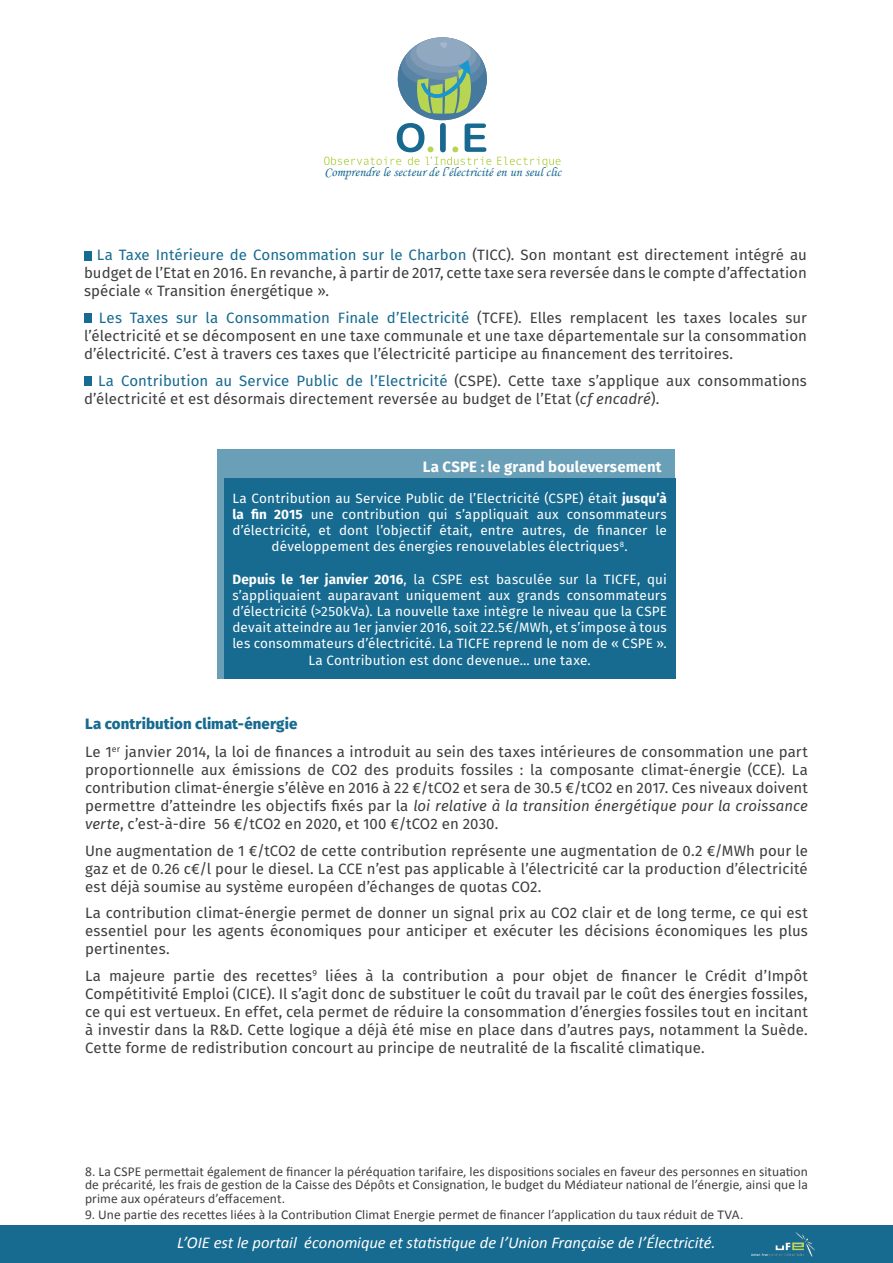
<style>
.page{position:relative;width:893px;height:1263px;background:#fff}
.page>*{position:absolute;margin:0;border:0;box-sizing:border-box;transform-origin:0 0}
.t1{font:italic 16.5px "Calibri";color:#fff}
.t2{font:15px/18px "Fira Sans";letter-spacing:.005em;color:#3e3e3f;text-align:justify}
.t3{font:700 15px "Fira Sans";letter-spacing:.005em;color:#fff}
.t4{font:13.5px/16.2px "Fira Sans";letter-spacing:.005em;color:#fff;text-align:center}
.t5{font:13.5px/13.5px "Calibri";letter-spacing:.005em;color:#3e3e3f;text-align:justify}
.t6{font:13.2px "Monotype Corsiva";letter-spacing:.005em;color:#176990}
.s1{color:#176a90}
.s2{font-style:italic}
.s3{font-weight:700}
.s4{font-weight:800;color:#176a90}
</style>
<div class="page">
<div style="left:0;top:1225px;width:893px;height:38px;background:#176a90"></div>
<img style="left:752px;top:1232px;width:62px;height:25px">
<svg style="left:497px;top:157px;width:64px;height:10px"></svg>
<svg style="left:324px;top:37px;width:167px;height:128px"></svg>
<div style="left:84px;top:251px;width:7px;height:9px;background:#176a90"></div>
<div style="left:84px;top:313px;width:7px;height:10px;background:#176a90"></div>
<div style="left:84px;top:376px;width:7px;height:9px;background:#176a90"></div>
<div style="left:218px;top:449px;width:457px;height:230px;background:#6a9fb8"></div>
<div style="left:224px;top:478px;width:451px;height:201px;background:#176a90"></div>
<p class="t6" style="left:324px;top:164px;width:238px">Comprendre le secteur de l’électricité en un seul clic</p>
<p class="t2" style="left:84px;top:246px;width:724px;text-indent:13px"><span class="s1">La Taxe Intérieure de Consommation sur le Charbon</span> (TICC). Son montant est directement intégré au budget de l’Etat en 2016. En revanche, à partir de 2017, cette taxe sera reversée dans le compte d’affectation spéciale « Transition énergétique ».</p>
<p class="t2" style="left:84px;top:308px;width:724px;text-indent:15px"><span class="s1">Les Taxes sur la Consommation Finale d’Electricité</span> (TCFE). Elles remplacent les taxes locales sur l’électricité et se décomposent en une taxe communale et une taxe départementale sur la consommation d’électricité. C’est à travers ces taxes que l’électricité participe au financement des territoires.</p>
<p class="t2" style="left:84px;top:371px;width:724px;text-indent:14px"><span class="s1">La Contribution au Service Public de l’Electricité</span> (CSPE). Cette taxe s’applique aux consommations d’électricité et est désormais directement reversée au budget de l’Etat (<span class="s2">cf encadré</span>).</p>
<p class="t3" style="left:423px;top:454px;width:240px">La CSPE : le grand bouleversement</p>
<p class="t4" style="left:232px;top:489px;width:436px">La Contribution au Service Public de l’Electricité (CSPE) était <span class="s3">jusqu’à la fin 2015</span> une contribution qui s’appliquait aux consommateurs d’électricité, et dont l’objectif était, entre autres, de financer le développement des énergies renouvelables électriques<sup>8</sup>.</p>
<p class="t4" style="left:232px;top:570px;width:436px"><span class="s3">Depuis le 1er janvier 2016</span>, la CSPE est basculée sur la TICFE, qui s’appliquaient auparavant uniquement aux grands consommateurs d’électricité (&gt;250kVa). La nouvelle taxe intègre le niveau que la CSPE devait atteindre au 1er janvier 2016, soit 22.5€/MWh, et s’impose à tous les consommateurs d’électricité. La TICFE reprend le nom de « CSPE ».<br>La Contribution est donc devenue… une taxe.</p>
<p class="t2" style="left:85px;top:710px;width:724px;line-height:28px"><span class="s4">La contribution climat-énergie<br></span>Le 1<sup>er</sup> janvier 2014, la loi de finances a introduit au sein des taxes intérieures de consommation une part</p>
<p class="t2" style="left:85px;top:761px;width:724px">proportionnelle aux émissions de CO2 des produits fossiles : la composante climat-énergie (CCE). La contribution climat-énergie s’élève en 2016 à 22 €/tCO2 et sera de 30.5 €/tCO2 en 2017. Ces niveaux doivent permettre d’atteindre les objectifs fixés par la <span class="s2">loi relative à la transition énergétique pour la croissance verte</span>, c’est-à-dire 56 €/tCO2 en 2020, et 100 €/tCO2 en 2030.</p>
<p class="t2" style="left:85px;top:841px;width:724px">Une augmentation de 1 €/tCO2 de cette contribution représente une augmentation de 0.2 €/MWh pour le gaz et de 0.26 c€/l pour le diesel. La CCE n’est pas applicable à l’électricité car la production d’électricité est déjà soumise au système européen d’échanges de quotas CO2.</p>
<p class="t2" style="left:85px;top:904px;width:724px">La contribution climat-énergie permet de donner un signal prix au CO2 clair et de long terme, ce qui est essentiel pour les agents économiques pour anticiper et exécuter les décisions économiques les plus pertinentes.</p>
<p class="t2" style="left:85px;top:966px;width:724px">La majeure partie des recettes<sup>9</sup> liées à la contribution a pour objet de financer le Crédit d’Impôt Compétitivité Emploi (CICE). Il s’agit donc de substituer le coût du travail par le coût des énergies fossiles, ce qui est vertueux. En effet, cela permet de réduire la consommation d’énergies fossiles tout en incitant à investir dans la R&amp;D. Cette logique a déjà été mise en place dans d’autres pays, notamment la Suède.<br>Cette forme de redistribution concourt au principe de neutralité de la fiscalité climatique.</p>
<p class="t5" style="left:85px;top:1164px;width:724px">8. La CSPE permettait également de financer la péréquation tarifaire, les dispositions sociales en faveur des personnes en situation de précarité, les frais de gestion de la Caisse des Dépôts et Consignation, le budget du Médiateur national de l’énergie, ainsi que la prime aux opérateurs d’effacement.</p>
<p class="t5" style="left:85px;top:1208px;width:660px">9. Une partie des recettes liées à la Contribution Climat Energie permet de financer l’application du taux réduit de TVA.</p>
<p class="t1" style="left:177px;top:1231px;width:540px">L’OIE est le portail économique et statistique de l’Union Française de l’Électricité.</p>
</div>
